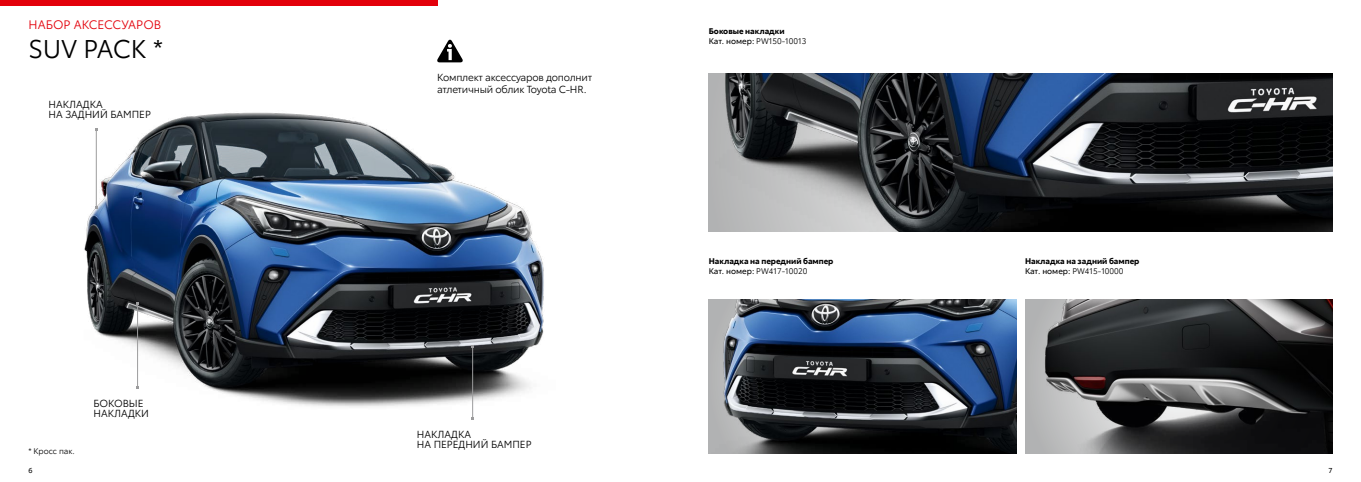
<style>
.page{position:relative;width:1361px;height:482px;background:#fff}
.page>*{position:absolute;margin:0;border:0;box-sizing:border-box;transform-origin:0 0}
.t1{font:25px "Toyota Type";letter-spacing:-.015em;color:#000}
.t2{font:12px "Toyota Type";color:#e3000b}
.t3{font:10px/10px "Toyota Type";color:#000}
.t4{font:10px/12px "Toyota Type";letter-spacing:-.02em;color:#000}
.t5{font:700 8px/9.6px "Toyota Type";color:#000}
.t6{font:8px "Toyota Type";color:#000}
.t7{font:7px "Toyota Type";color:#000}
.s1{font-weight:400}
</style>
<div class="page">
<img style="left:84px;top:112px;width:460px;height:308px">
<img style="left:709px;top:74px;width:623px;height:157px">
<img style="left:709px;top:299px;width:307px;height:155px">
<img style="left:1025px;top:299px;width:307px;height:155px">
<div style="left:0;top:0;width:437px;height:5px;background:#e3000b"></div>
<svg style="left:437px;top:39px;width:26px;height:23px"></svg>
<hr style="left:137px;top:303px;width:1px;height:84px;background:#9c9c9d">
<hr style="left:472px;top:346px;width:1px;height:72px;background:#9c9c9d">
<hr style="left:96px;top:130px;width:1px;height:77px;background:#9c9c9d">
<h2 class="t2" style="left:29px;top:16px;width:134px">НАБОР АКСЕССУАРОВ</h2>
<h1 class="t1" style="left:29px;top:31px;width:136px">SUV PACK *</h1>
<p class="t3" style="left:48px;top:98px;width:104px">НАКЛАДКА<br>НА ЗАДНИЙ БАМПЕР</p>
<p class="t6" style="left:28px;top:445px;width:48px">* Кросс пак.</p>
<p class="t3" style="left:94px;top:398px;width:57px">БОКОВЫЕ<br>НАКЛАДКИ</p>
<p class="t4" style="left:437px;top:71px;width:157px">Комплект аксессуаров дополнит атлетичный облик Toyota C-HR.</p>
<p class="t3" style="left:417px;top:429px;width:116px">НАКЛАДКА<br>НА ПЕРЕДНИЙ БАМПЕР</p>
<p class="t5" style="left:709px;top:26px;width:99px">Боковые накладки<br><span class="s1">Кат. номер:</span> <span class="s1">PW150-10013</span></p>
<p class="t5" style="left:709px;top:256px;width:126px">Накладка на передний бампер<br><span class="s1">Кат. номер:</span> <span class="s1">PW417-10020</span></p>
<p class="t5" style="left:1025px;top:256px;width:116px">Накладка на задний бампер<br><span class="s1">Кат. номер:</span> <span class="s1">PW415-10000</span></p>
<p class="t7" style="left:28px;top:465px;width:6px">6</p>
<p class="t7" style="left:1328px;top:465px;width:6px">7</p>
</div>
